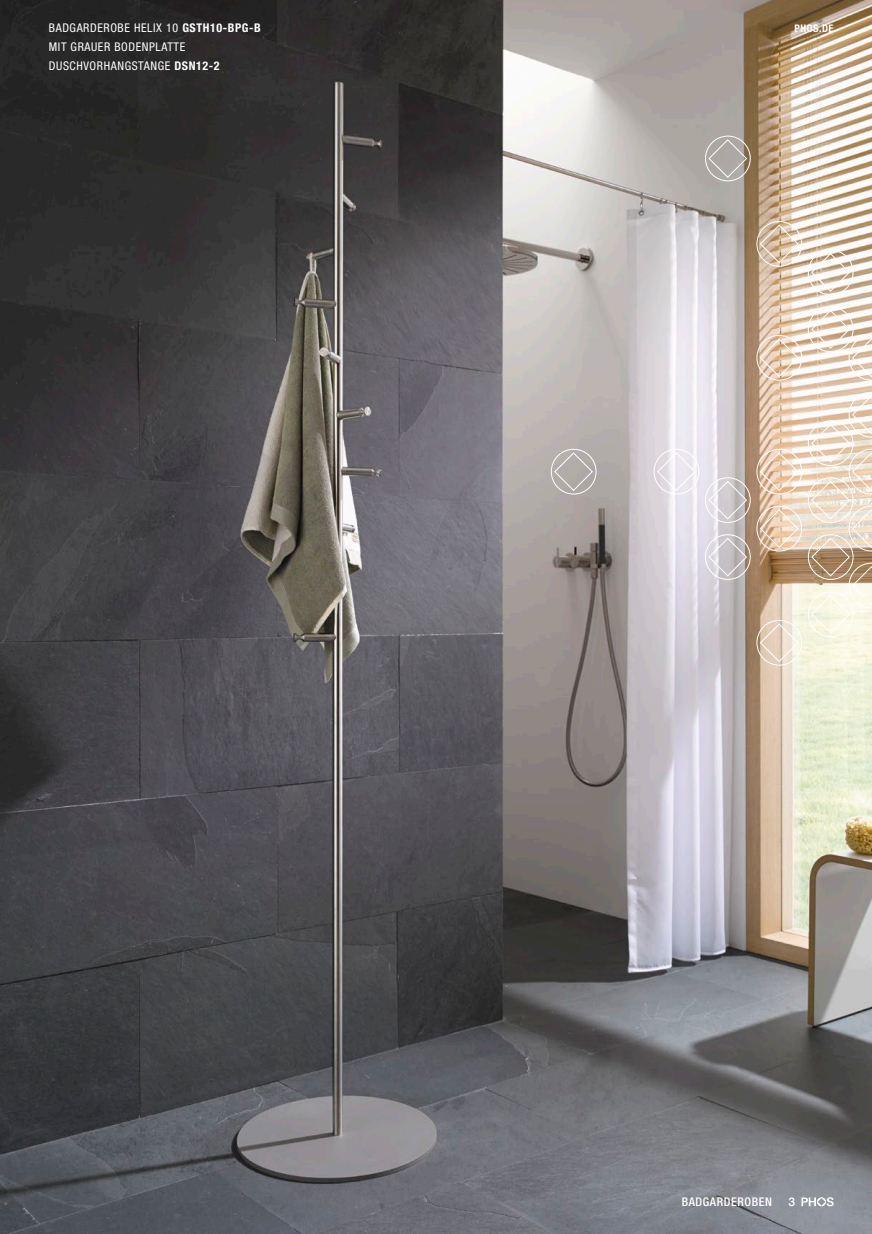
<style>
.page{position:relative;width:872px;height:1234px;background:#fff}
.page>*{position:absolute;margin:0;border:0;box-sizing:border-box;transform-origin:0 0}
.t1{font:condensed 12px/19.2px "Helvetica Neue LT Std";letter-spacing:.05em;color:#fff}
.t2{font:500 condensed 12px "Helvetica Neue LT Std";letter-spacing:.05em;color:#fff}
.t3{font:500 12px "Helvetica Neue LT Std";color:#fff}
.t4{font:700 condensed 10.5px "Helvetica Neue LT Std";letter-spacing:.05em;color:#fff}
.s1{font-weight:700}
</style>
<div class="page">
<img style="left:0;top:0;width:872px;height:1233px">
<svg style="left:705px;top:135px;width:46px;height:46px;background:#b0a9a1"></svg>
<svg style="left:550px;top:448px;width:47px;height:46px;background:#b9b4b0"></svg>
<svg style="left:756px;top:306px;width:116px;height:75px"></svg>
<svg style="left:756px;top:221px;width:97px;height:74px"></svg>
<svg style="left:653px;top:448px;width:46px;height:46px"></svg>
<svg style="left:705px;top:391px;width:167px;height:274px;background:#d9cabb"></svg>
<svg style="left:801px;top:1196px;width:32px;height:9px"></svg>
<p class="t1" style="left:49px;top:18px;width:213px">BADGARDEROBE HELIX 10 <span class="s1">GSTH10-BPG-B<br></span>MIT GRAUER BODENPLATTE<br>DUSCHVORHANGSTANGE <span class="s1">DSN12-2</span></p>
<p class="t4" style="left:794px;top:22px;width:41px">PHOS.DE</p>
<p class="t2" style="left:681px;top:1194px;width:92px">BADGARDEROBEN</p>
<p class="t3" style="left:788px;top:1194px;width:8px">3</p>
</div>
